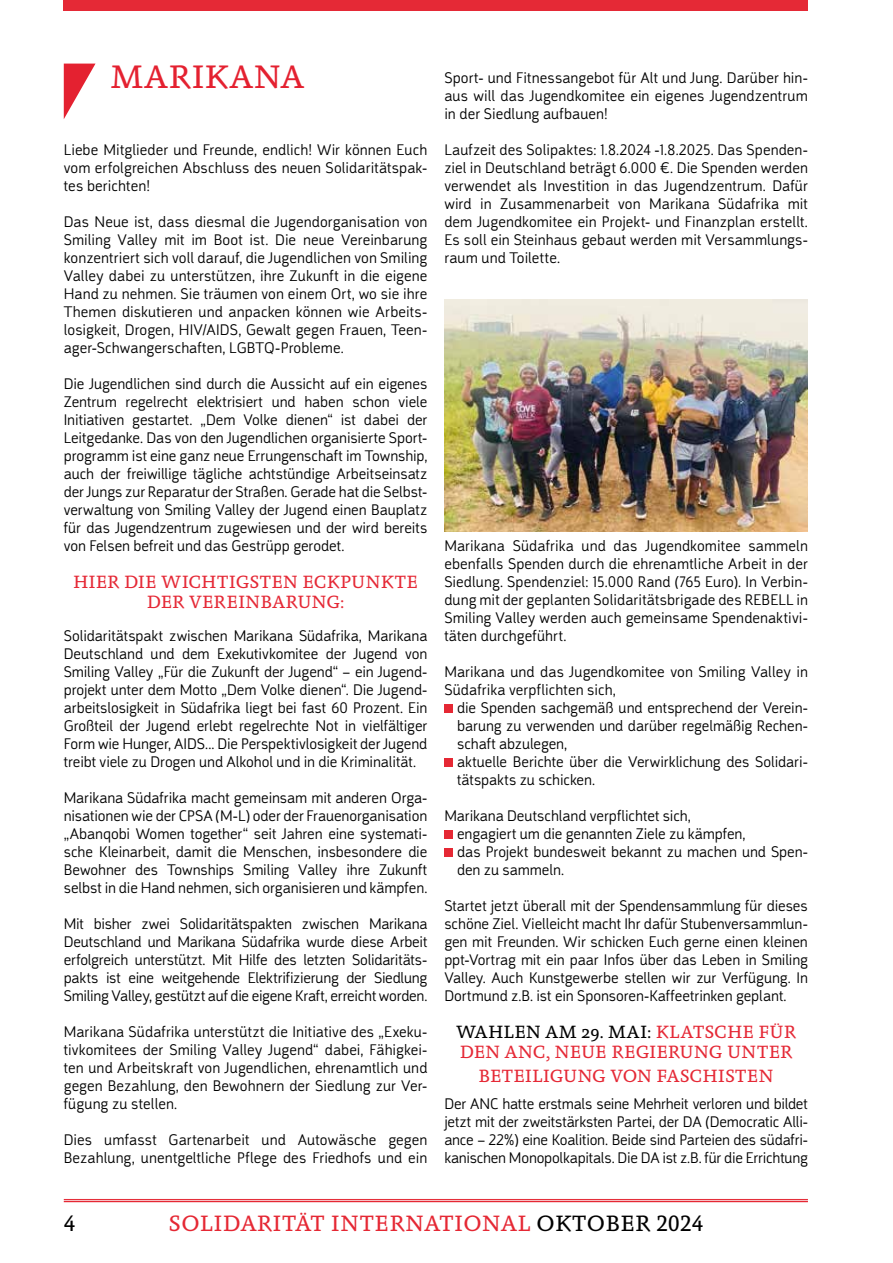
<style>
.page{position:relative;width:893px;height:1263px;background:#fff}
.page>*{position:absolute;margin:0;border:0;box-sizing:border-box;transform-origin:0 0}
.t1{font:33px "Absara";letter-spacing:.015em;color:#e42130}
.t2{font:22.5px "Absara TF";letter-spacing:.01em;color:#e52834}
.t3{font:22.5px "Absara TF";color:#000}
.t4{font:18px/19.5px "Absara";letter-spacing:-.005em;color:#e52936;text-align:center}
.t5{font:300 15.75px/18px "Argumentum W01";color:#000;text-align:justify}
.s1{color:#000}
</style>
<div class="page">
<svg style="left:64px;top:64px;width:32px;height:55px"></svg>
<img style="left:444px;top:299px;width:364px;height:232px">
<div style="left:444px;top:704px;width:9px;height:9px;background:#e52834"></div>
<div style="left:444px;top:758px;width:9px;height:9px;background:#e52834"></div>
<div style="left:444px;top:830px;width:9px;height:9px;background:#e52834"></div>
<div style="left:444px;top:848px;width:9px;height:9px;background:#e52834"></div>
<div style="left:64px;top:0;width:744px;height:11px;background:#e52936"></div>
<hr style="left:64px;top:1199px;width:744px;height:1px;background:#e52834">
<hr style="left:64px;top:1201px;width:744px;height:1px;background:#e52834">
<h1 class="t1" style="left:111px;top:57px;width:195px">MARIKANA</h1>
<p class="t5" style="left:64px;top:141px;width:365px">Liebe Mitglieder und Freunde, endlich! Wir können Euch vom erfolgreichen Abschluss des neuen Solidaritätspak&shy;tes berichten!</p>
<p class="t5" style="left:64px;top:213px;width:365px">Das Neue ist, dass diesmal die Jugendorganisation von Smiling Valley mit im Boot ist. Die neue Vereinbarung konzentriert sich voll darauf, die Jugendlichen von Smiling Valley dabei zu unterstützen, ihre Zukunft in die eigene Hand zu nehmen. Sie träumen von einem Ort, wo sie ihre Themen diskutieren und anpacken können wie Arbeits&shy;losigkeit, Drogen, HIV/AIDS, Gewalt gegen Frauen, Teen&shy;ager-Schwangerschaften, LGBTQ-Probleme.</p>
<p class="t5" style="left:64px;top:375px;width:365px">Die Jugendlichen sind durch die Aussicht auf ein eigenes Zentrum regelrecht elektrisiert und haben schon viele Initiativen gestartet. „Dem Volke dienen“ ist dabei der Leitgedanke. Das von den Jugendlichen organisierte Sport&shy;programm ist eine ganz neue Errungenschaft im Township, auch der freiwillige tägliche achtstündige Arbeitseinsatz der Jungs zur Reparatur der Straßen. Gerade hat die Selbst&shy;verwaltung von Smiling Valley der Jugend einen Bauplatz für das Jugendzentrum zugewiesen und der wird bereits von Felsen befreit und das Gestrüpp gerodet.</p>
<p class="t4" style="left:73px;top:573px;width:347px">HIER DIE WICHTIGSTEN ECKPUNKTE<br>DER VEREINBARUNG:</p>
<p class="t5" style="left:64px;top:627px;width:365px">Solidaritätspakt zwischen Marikana Südafrika, Marikana Deutschland und dem Exekutivkomitee der Jugend von Smiling Valley „Für die Zukunft der Jugend“ – ein Jugend&shy;projekt unter dem Motto „Dem Volke dienen“. Die Jugend&shy;arbeitslosigkeit in Südafrika liegt bei fast 60 Prozent. Ein Großteil der Jugend erlebt regelrechte Not in vielfältiger Form wie Hunger, AIDS... Die Perspektivlosigkeit der Jugend treibt viele zu Drogen und Alkohol und in die Kriminalität.</p>
<p class="t5" style="left:64px;top:789px;width:365px">Marikana Südafrika macht gemeinsam mit anderen Orga&shy;nisationen wie der CPSA (M-L) oder der Frauenorganisation „Abanqobi Women together“ seit Jahren eine systemati&shy;sche Kleinarbeit, damit die Menschen, insbesondere die Bewohner des Townships Smiling Valley ihre Zukunft selbst in die Hand nehmen, sich organisieren und kämpfen.</p>
<p class="t5" style="left:64px;top:915px;width:365px">Mit bisher zwei Solidaritätspakten zwischen Marikana Deutschland und Marikana Südafrika wurde diese Arbeit erfolgreich unterstützt. Mit Hilfe des letzten Solidaritäts&shy;pakts ist eine weitgehende Elektrifizierung der Siedlung Smiling Valley, gestützt auf die eigene Kraft, erreicht worden.</p>
<p class="t5" style="left:64px;top:1023px;width:365px">Marikana Südafrika unterstützt die Initiative des „Exeku&shy;tivkomitees der Smiling Valley Jugend“ dabei, Fähigkei&shy;ten und Arbeitskraft von Jugendlichen, ehrenamtlich und gegen Bezahlung, den Bewohnern der Siedlung zur Ver&shy;fügung zu stellen.</p>
<p class="t5" style="left:64px;top:1131px;width:365px">Dies umfasst Gartenarbeit und Autowäsche gegen<br>Bezahlung, unentgeltliche Pflege des Friedhofs und ein</p>
<p class="t5" style="left:444px;top:69px;width:365px">Sport- und Fitnessangebot für Alt und Jung. Darüber hin&shy;aus will das Jugendkomitee ein eigenes Jugendzentrum in der Siedlung aufbauen!</p>
<p class="t5" style="left:444px;top:141px;width:365px">Laufzeit des Solipaktes: 1.8.2024 -1.8.2025. Das Spenden&shy;ziel in Deutschland beträgt 6.000 €. Die Spenden werden verwendet als Investition in das Jugendzentrum. Dafür wird in Zusammenarbeit von Marikana Südafrika mit dem Jugendkomitee ein Projekt- und Finanzplan erstellt.<br>Es soll ein Steinhaus gebaut werden mit Versammlungs&shy;raum und Toilette.</p>
<p class="t5" style="left:444px;top:537px;width:365px">Marikana Südafrika und das Jugendkomitee sammeln ebenfalls Spenden durch die ehrenamtliche Arbeit in der Siedlung. Spendenziel: 15.000 Rand (765 Euro). In Verbin&shy;dung mit der geplanten Solidaritätsbrigade des REBELL in Smiling Valley werden auch gemeinsame Spendenaktivi&shy;täten durchgeführt.</p>
<p class="t5" style="left:444px;top:663px;width:365px">Marikana und das Jugendkomitee von Smiling Valley in<br>Südafrika verpflichten sich,</p>
<p class="t5" style="left:457px;top:699px;width:352px;text-align:left">die Spenden sachgemäß und entsprechend der Verein&shy;barung zu verwenden und darüber regelmäßig Rechen&shy;schaft abzulegen,<br>aktuelle Berichte über die Verwirklichung des Solidari&shy;tätspakts zu schicken.</p>
<p class="t5" style="left:457px;top:807px;width:352px;text-align:left;text-indent:-13px">Marikana Deutschland verpflichtet sich,<br>engagiert um die genannten Ziele zu kämpfen,<br>das Projekt bundesweit bekannt zu machen und Spen&shy;den zu sammeln.</p>
<p class="t5" style="left:444px;top:897px;width:365px">Startet jetzt überall mit der Spendensammlung für dieses schöne Ziel. Vielleicht macht Ihr dafür Stubenversammlun&shy;gen mit Freunden. Wir schicken Euch gerne einen kleinen ppt-Vortrag mit ein paar Infos über das Leben in Smiling Valley. Auch Kunstgewerbe stellen wir zur Verfügung. In Dortmund z.B. ist ein Sponsoren-Kaffeetrinken geplant.</p>
<p class="t4" style="left:456px;top:1023px;width:342px;text-align:left"><span class="s1">WAHLEN AM 29. MAI:</span> KLATSCHE FÜR<br>DEN ANC, NEUE REGIERUNG UNTER</p>
<p class="t4" style="left:479px;top:1066px;width:297px">BETEILIGUNG VON FASCHISTEN</p>
<p class="t5" style="left:444px;top:1095px;width:365px">Der ANC hatte erstmals seine Mehrheit verloren und bildet jetzt mit der zweitstärksten Partei, der DA (Democratic Alli&shy;ance – 22%) eine Koalition. Beide sind Parteien des südafri&shy;kanischen Monopolkapitals. Die DA ist z.B. für die Errichtung</p>
<h2 class="t3" style="left:64px;top:1210px;width:13px">4</h2>
<h2 class="t2" style="left:169px;top:1210px;width:536px">SOLIDARITÄT INTERNATIONAL <span class="s1">OKTOBER 2024</span></h2>
</div>
